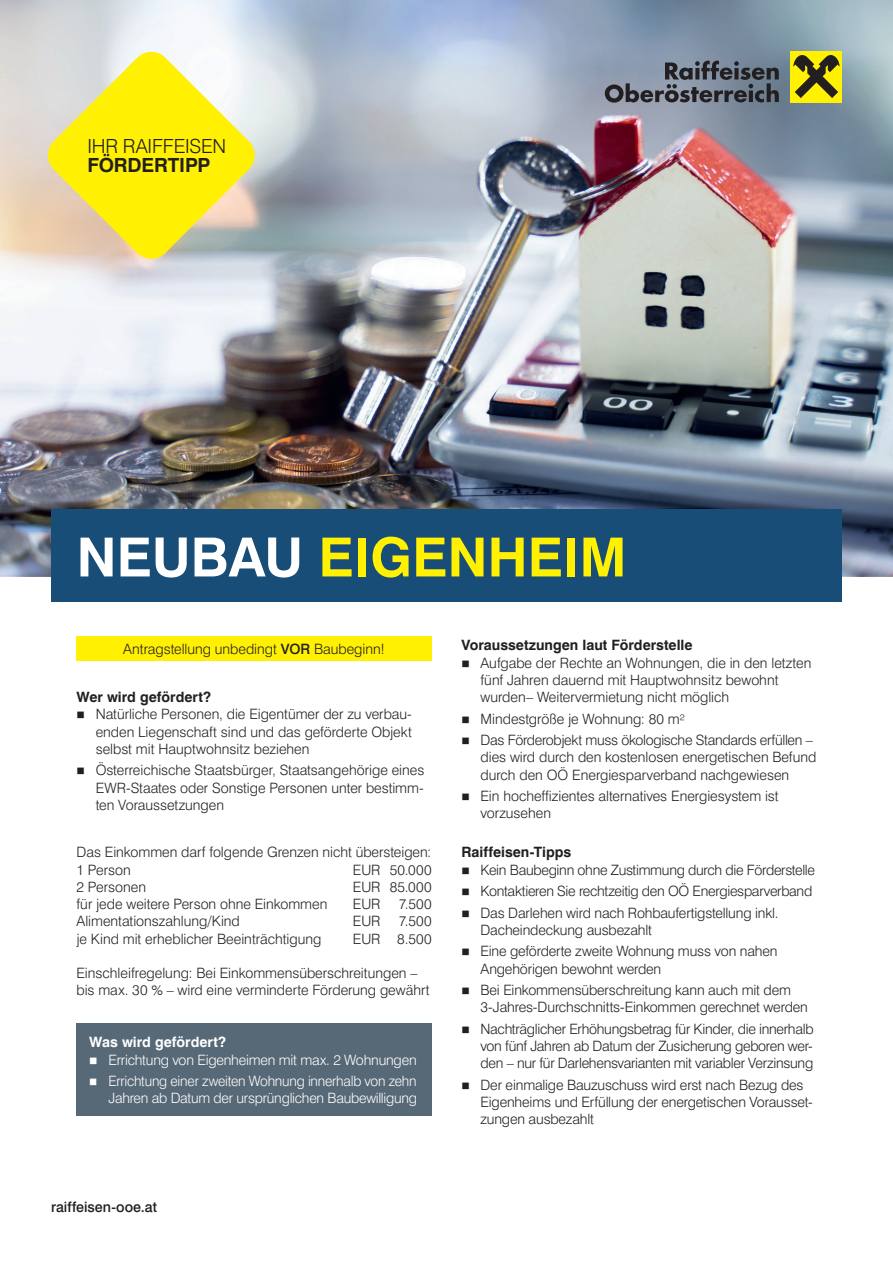
<style>
.page{position:relative;width:893px;height:1263px;background:#fff}
.page>*{position:absolute;margin:0;border:0;box-sizing:border-box;transform-origin:0 0}
.t1{font:700 54px "Swiss 721 BT";color:#fff101}
.t2{font:300 19.5px "Swiss 721 BT";letter-spacing:-.01em;color:#231f20}
.t3{font:700 19.5px "Swiss 721 BT";letter-spacing:-.01em;color:#231f20}
.t4{font:300 14.25px/17.2px "Swiss 721 BT";letter-spacing:-.01em;color:#231f20}
.t5{font:300 14.25px/21.5px "Swiss 721 BT";letter-spacing:-.015em;color:#fff}
.t6{font:700 14.25px "Swiss 721 BT";color:#231f20}
.t7{font:700 14.25px "Swiss 721 BT";color:#fff}
.t8{font:500 14.25px "Swiss 721 BT";color:#231f20}
.s1{color:#fff}
.s2{font-weight:500}
</style>
<div class="page">
<img style="left:0;top:0;width:893px;height:576px">
<div style="left:77px;top:1024px;width:355px;height:92px;background:#576876"></div>
<div style="left:51px;top:510px;width:791px;height:92px;background:#174d77"></div>
<svg style="left:46px;top:50px;width:211px;height:211px;background:#f0e55e"></svg>
<div style="left:791px;top:51px;width:51px;height:51px;background:#fff101"></div>
<svg style="left:605px;top:61px;width:174px;height:42px;background:#656d7a"></svg>
<svg style="left:793px;top:55px;width:46px;height:43px"></svg>
<div style="left:77px;top:637px;width:355px;height:24px;background:#fff101"></div>
<h2 class="t2" style="left:87px;top:134px;width:140px">IHR RAIFFEISEN</h2>
<h2 class="t3" style="left:87px;top:154px;width:125px">FÖRDERTIPP</h2>
<h1 class="t1" style="left:77px;top:524px;width:551px"><span class="s1">NEUBAU</span> EIGENHEIM</h1>
<p class="t4" style="left:123px;top:640px;width:263px">Antragstellung unbedingt <span class="s2">VOR</span> Baubeginn!</p>
<p class="t6" style="left:77px;top:688px;width:136px">Wer wird gefördert?</p>
<p class="t4" style="left:96px;top:705px;width:318px;text-align:justify">Natürliche Personen, die Eigentümer der zu verbau&shy;enden Liegenschaft sind und das geförderte Objekt selbst mit Hauptwohnsitz beziehen</p>
<p class="t4" style="left:96px;top:761px;width:330px;text-align:justify">Österreichische Staatsbürger, Staatsangehörige eines EWR-Staates oder Sonstige Personen unter bestimm&shy;ten Voraussetzungen</p>
<p class="t4" style="left:77px;top:843px;width:356px">Das Einkommen darf folgende Grenzen nicht übersteigen:<br>1 Person</p>
<p class="t4" style="left:353px;top:861px;width:80px">EUR 50.000</p>
<p class="t4" style="left:77px;top:878px;width:71px">2 Personen</p>
<p class="t4" style="left:353px;top:878px;width:80px">EUR 85.000</p>
<p class="t4" style="left:77px;top:895px;width:252px">für jede weitere Person ohne Einkommen</p>
<p class="t4" style="left:353px;top:895px;width:29px">EUR</p>
<p class="t4" style="left:399px;top:895px;width:34px">7.500</p>
<p class="t4" style="left:77px;top:913px;width:165px">Alimentationszahlung/Kind</p>
<p class="t4" style="left:353px;top:913px;width:29px">EUR</p>
<p class="t4" style="left:399px;top:913px;width:34px">7.500</p>
<p class="t4" style="left:77px;top:930px;width:246px">je Kind mit erheblicher Beeinträchtigung</p>
<p class="t4" style="left:353px;top:930px;width:80px">EUR 8.500</p>
<p class="t4" style="left:77px;top:964px;width:355px">Einschleifregelung: Bei Einkommensüberschreitungen – bis max. 30 % – wird eine verminderte Förderung gewährt</p>
<p class="t7" style="left:89px;top:1034px;width:138px">Was wird gefördert?</p>
<p class="t5" style="left:108px;top:1049px;width:310px">Errichtung von Eigenheimen mit max. 2 Wohnungen<br>Errichtung einer zweiten Wohnung innerhalb von zehn</p>
<p class="t5" style="left:108px;top:1087px;width:310px">Jahren ab Datum der ursprünglichen Baubewilligung</p>
<p class="t8" style="left:51px;top:1198px;width:107px">raiffeisen-ooe.at</p>
<p class="t6" style="left:461px;top:637px;width:233px">Voraussetzungen laut Förderstelle</p>
<p class="t4" style="left:480px;top:654px;width:332px">Aufgabe der Rechte an Wohnungen, die in den letzten fünf Jahren dauernd mit Hauptwohnsitz bewohnt wurden– Weitervermietung nicht möglich</p>
<p class="t4" style="left:480px;top:708px;width:334px;line-height:21.5px">Mindestgröße je Wohnung: 80 m²<br>Das Förderobjekt muss ökologische Standards erfüllen –</p>
<p class="t4" style="left:480px;top:748px;width:337px">dies wird durch den kostenlosen energetischen Befund durch den OÖ Energiesparverband nachgewiesen</p>
<p class="t4" style="left:480px;top:787px;width:300px">Ein hocheffizientes alternatives Energiesystem ist vorzusehen</p>
<p class="t6" style="left:461px;top:844px;width:111px">Raiffeisen-Tipps</p>
<p class="t4" style="left:480px;top:859px;width:336px;line-height:21.5px">Kein Baubeginn ohne Zustimmung durch die Förderstelle<br>Kontaktieren Sie rechtzeitig den OÖ Energiesparverband<br>Das Darlehen wird nach Rohbaufertigstellung inkl.</p>
<p class="t4" style="left:480px;top:919px;width:299px;line-height:21.5px">Dacheindeckung ausbezahlt<br>Eine geförderte zweite Wohnung muss von nahen</p>
<p class="t4" style="left:480px;top:958px;width:312px;line-height:21.5px">Angehörigen bewohnt werden<br>Bei Einkommensüberschreitung kann auch mit dem</p>
<p class="t4" style="left:480px;top:996px;width:335px;line-height:21.5px">3-Jahres-Durchschnitts-Einkommen gerechnet werden<br>Nachträglicher Erhöhungsbetrag für Kinder, die innerhalb</p>
<p class="t4" style="left:480px;top:1037px;width:334px">von fünf Jahren ab Datum der Zusicherung geboren wer&shy;den – nur für Darlehensvarianten mit variabler Verzinsung</p>
<p class="t4" style="left:480px;top:1076px;width:334px">Der einmalige Bauzuschuss wird erst nach Bezug des<br>Eigenheims und Erfüllung der energetischen Vorausset&shy;zungen ausbezahlt</p>
</div>
